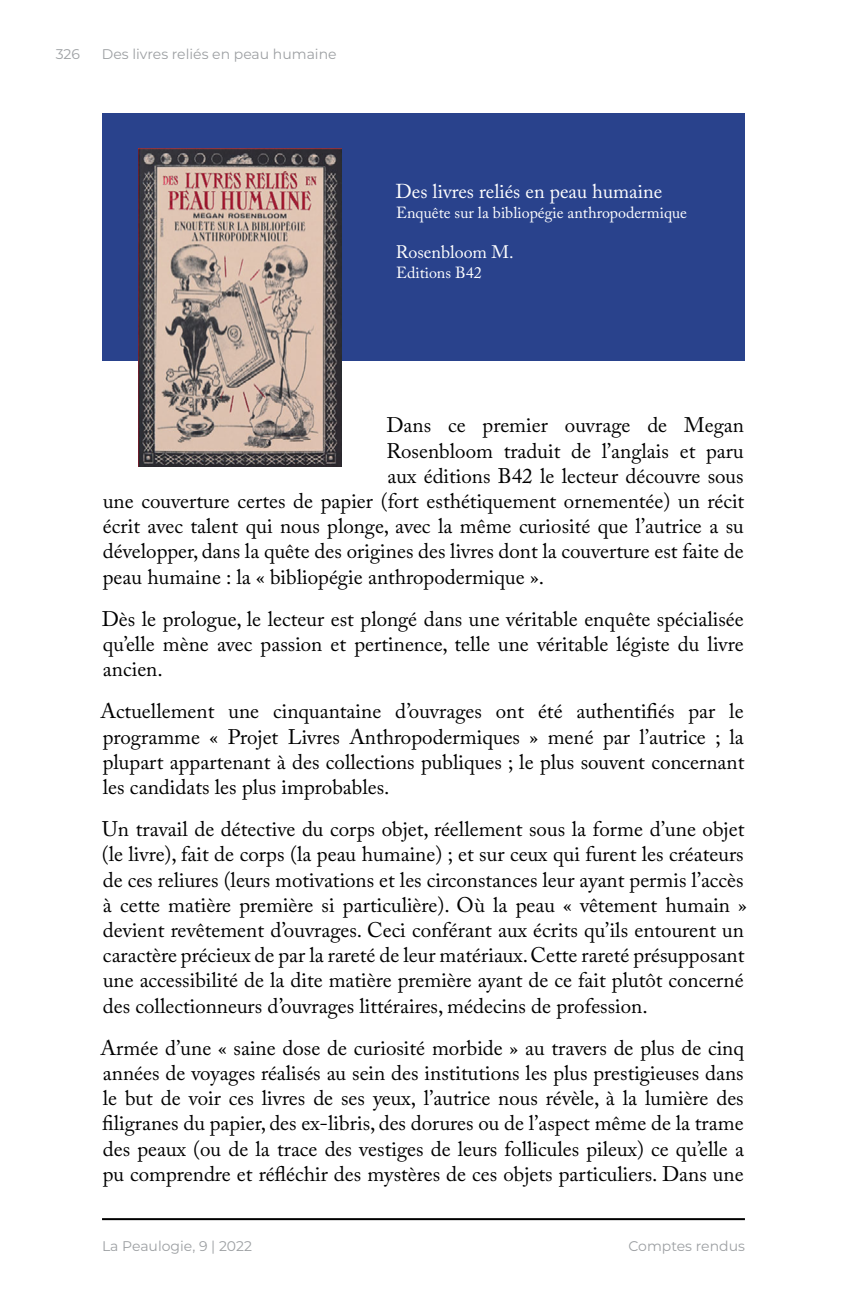
<style>
.page{position:relative;width:864px;height:1296px;background:#fff}
.page>*{position:absolute;margin:0;border:0;box-sizing:border-box;transform-origin:0 0}
.t1{font:21px/25.2px "Adobe Caslon Pro";color:#000;text-align:justify}
.t2{font:20px "Adobe Caslon Pro";color:#fff}
.t3{font:18px "Adobe Caslon Pro";color:#fff}
.t4{font:16px "Adobe Caslon Pro";color:#fff}
.t5{font:14px "Montserrat";color:#9da0a3}
</style>
<div class="page">
<hr style="left:102px;top:1218px;width:643px;height:2px;background:#000">
<div style="left:102px;top:113px;width:643px;height:248px;background:#29428c"></div>
<img style="left:138px;top:149px;width:203px;height:317px">
<p class="t5" style="left:56px;top:44px;width:26px">326</p>
<p class="t5" style="left:102px;top:44px;width:236px">Des livres reliés en peau humaine</p>
<p class="t2" style="left:396px;top:180px;width:268px">Des livres reliés en peau humaine</p>
<p class="t4" style="left:396px;top:204px;width:292px">Enquête sur la bibliopégie anthropodermique</p>
<p class="t3" style="left:396px;top:242px;width:119px">Rosenbloom M.</p>
<p class="t4" style="left:396px;top:264px;width:87px">Editions B42</p>
<p class="t1" style="left:386px;top:413px;width:359px">Dans ce premier ouvrage de Megan</p>
<p class="t1" style="left:387px;top:438px;width:359px">Rosenbloom traduit de l’anglais et paru</p>
<p class="t1" style="left:388px;top:463px;width:358px">aux éditions B42 le lecteur découvre sous</p>
<p class="t1" style="left:103px;top:488px;width:643px">une couverture certes de papier (fort esthétiquement ornementée) un récit</p>
<p class="t1" style="left:103px;top:513px;width:643px">écrit avec talent qui nous plonge, avec la même curiosité que l’autrice a su</p>
<p class="t1" style="left:103px;top:539px;width:642px">développer, dans la quête des origines des livres dont la couverture est faite de</p>
<p class="t1" style="left:103px;top:564px;width:443px">peau humaine : la « bibliopégie anthropodermique ».</p>
<p class="t1" style="left:102px;top:606px;width:643px">Dès le prologue, le lecteur est plongé dans une véritable enquête spécialisée qu’elle mène avec passion et pertinence, telle une véritable légiste du livre ancien.</p>
<p class="t1" style="left:101px;top:699px;width:645px">Actuellement une cinquantaine d’ouvrages ont été authentifiés par le programme « Projet Livres Anthropodermiques » mené par l’autrice ; la plupart appartenant à des collections publiques ; le plus souvent concernant les candidats les plus improbables.</p>
<p class="t1" style="left:102px;top:816px;width:647px;text-align:left">Un travail de détective du corps objet, réellement sous la forme d’une objet (le livre), fait de corps (la peau humaine) ; et sur ceux qui furent les créateurs de ces reliures (leurs motivations et les circonstances leur ayant permis l’accès à cette matière première si particulière). Où la peau « vêtement humain » devient revêtement d’ouvrages. Ceci conférant aux écrits qu’ils entourent un caractère précieux de par la rareté de leur matériaux. Cette rareté présupposant une accessibilité de la dite matière première ayant de ce fait plutôt concerné des collectionneurs d’ouvrages littéraires, médecins de profession.</p>
<p class="t1" style="left:101px;top:1035px;width:645px">Armée d’une « saine dose de curiosité morbide » au travers de plus de cinq années de voyages réalisés au sein des institutions les plus prestigieuses dans le but de voir ces livres de ses yeux, l’autrice nous révèle, à la lumière des filigranes du papier, des ex-libris, des dorures ou de l’aspect même de la trame des peaux (ou de la trace des vestiges de leurs follicules pileux) ce qu’elle a pu comprendre et réfléchir des mystères de ces objets particuliers. Dans une</p>
<p class="t5" style="left:102px;top:1237px;width:152px">La Peaulogie, 9 | 2022</p>
<p class="t5" style="left:629px;top:1237px;width:118px">Comptes rendus</p>
</div>
